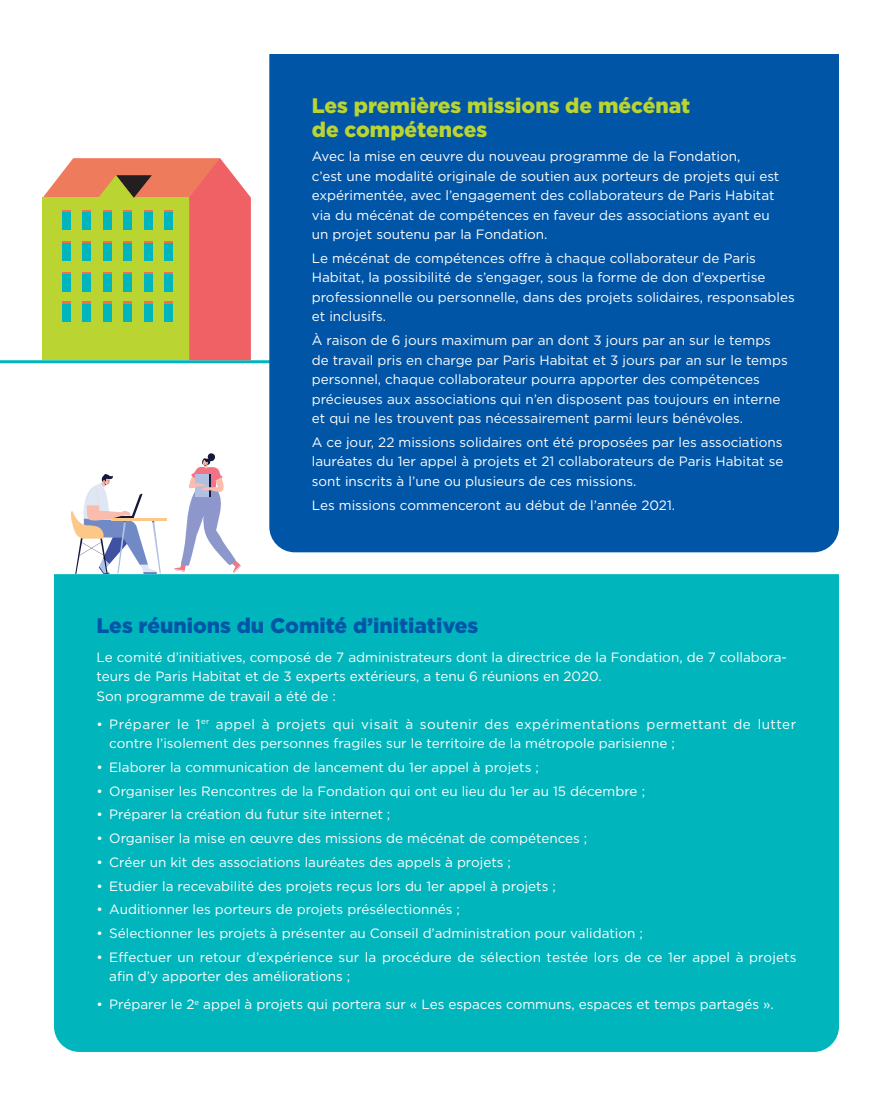
<style>
.page{position:relative;width:893px;height:1106px;background:#fff}
.page>*{position:absolute;margin:0;border:0;box-sizing:border-box;transform-origin:0 0}
.t1{font:900 21px/24px "Gotham";color:#bad432}
.t2{font:900 21px "Gotham";color:#0155a7}
.t3{font:13.5px/19.5px "Gotham";color:#fff}
</style>
<div class="page">
<hr style="left:0;top:360px;width:831px;height:3px;background:#00b6bc">
<svg style="left:71px;top:474px;width:90px;height:100px"></svg>
<hr style="left:111px;top:518px;width:56px;height:2px;background:#fdc787">
<svg style="left:174px;top:453px;width:67px;height:120px"></svg>
<div style="left:269px;top:54px;width:570px;height:498px;background:#0155a7"></div>
<div style="left:54px;top:574px;width:785px;height:478px;background:#00b6bc"></div>
<svg style="left:43px;top:158px;width:208px;height:202px;background:#cfa54f"></svg>
<svg style="left:62px;top:210px;width:8px;height:3px"></svg>
<svg style="left:83px;top:210px;width:8px;height:3px"></svg>
<svg style="left:103px;top:210px;width:8px;height:3px"></svg>
<svg style="left:124px;top:210px;width:8px;height:3px"></svg>
<svg style="left:144px;top:210px;width:9px;height:3px"></svg>
<div style="left:62px;top:241px;width:8px;height:18px;background:#f36f4b"></div>
<div style="left:83px;top:241px;width:8px;height:18px;background:#f36f4b"></div>
<div style="left:103px;top:241px;width:8px;height:18px;background:#f36f4b"></div>
<div style="left:124px;top:241px;width:8px;height:18px;background:#f36f4b"></div>
<div style="left:144px;top:241px;width:9px;height:18px;background:#f36f4b"></div>
<div style="left:62px;top:272px;width:8px;height:18px;background:#f36f4b"></div>
<div style="left:83px;top:272px;width:8px;height:18px;background:#f36f4b"></div>
<div style="left:103px;top:272px;width:8px;height:18px;background:#f36f4b"></div>
<div style="left:124px;top:272px;width:8px;height:18px;background:#f36f4b"></div>
<div style="left:144px;top:272px;width:9px;height:18px;background:#f36f4b"></div>
<div style="left:62px;top:301px;width:8px;height:18px;background:#f36f4b"></div>
<div style="left:83px;top:301px;width:8px;height:18px;background:#f36f4b"></div>
<div style="left:103px;top:301px;width:8px;height:18px;background:#f36f4b"></div>
<div style="left:124px;top:301px;width:8px;height:18px;background:#f36f4b"></div>
<div style="left:144px;top:301px;width:9px;height:18px;background:#f36f4b"></div>
<svg style="left:165px;top:210px;width:8px;height:3px"></svg>
<div style="left:165px;top:241px;width:8px;height:18px;background:#f36f4b"></div>
<div style="left:165px;top:272px;width:8px;height:18px;background:#f36f4b"></div>
<div style="left:165px;top:301px;width:8px;height:18px;background:#f36f4b"></div>
<div style="left:62px;top:213px;width:8px;height:17px;background:#00b6bc"></div>
<div style="left:83px;top:213px;width:8px;height:17px;background:#00b6bc"></div>
<div style="left:103px;top:213px;width:8px;height:17px;background:#00b6bc"></div>
<div style="left:124px;top:213px;width:8px;height:17px;background:#00b6bc"></div>
<div style="left:144px;top:213px;width:9px;height:17px;background:#00b6bc"></div>
<div style="left:62px;top:243px;width:8px;height:18px;background:#00b6bc"></div>
<div style="left:83px;top:243px;width:8px;height:18px;background:#00b6bc"></div>
<div style="left:103px;top:243px;width:8px;height:18px;background:#00b6bc"></div>
<div style="left:124px;top:243px;width:8px;height:18px;background:#00b6bc"></div>
<div style="left:144px;top:243px;width:9px;height:18px;background:#00b6bc"></div>
<div style="left:62px;top:274px;width:8px;height:18px;background:#00b6bc"></div>
<div style="left:83px;top:274px;width:8px;height:18px;background:#00b6bc"></div>
<div style="left:103px;top:274px;width:8px;height:18px;background:#00b6bc"></div>
<div style="left:124px;top:274px;width:8px;height:18px;background:#00b6bc"></div>
<div style="left:144px;top:274px;width:9px;height:18px;background:#00b6bc"></div>
<div style="left:62px;top:304px;width:8px;height:18px;background:#00b6bc"></div>
<div style="left:83px;top:304px;width:8px;height:18px;background:#00b6bc"></div>
<div style="left:103px;top:304px;width:8px;height:18px;background:#00b6bc"></div>
<div style="left:124px;top:304px;width:8px;height:18px;background:#00b6bc"></div>
<div style="left:144px;top:304px;width:9px;height:18px;background:#00b6bc"></div>
<div style="left:165px;top:213px;width:8px;height:17px;background:#00b6bc"></div>
<div style="left:165px;top:243px;width:8px;height:18px;background:#00b6bc"></div>
<div style="left:165px;top:274px;width:8px;height:18px;background:#00b6bc"></div>
<div style="left:165px;top:304px;width:8px;height:18px;background:#00b6bc"></div>
<h1 class="t1" style="left:312px;top:94px;width:380px">Les premières missions de mécénat de compétences</h1>
<p class="t3" style="left:312px;top:146px;width:469px">Avec la mise en œuvre du nouveau programme de la Fondation,<br>c’est une modalité originale de soutien aux porteurs de projets qui est expérimentée, avec l’engagement des collaborateurs de Paris Habitat via du mécénat de compétences en faveur des associations ayant eu un projet soutenu par la Fondation.</p>
<p class="t3" style="left:312px;top:248px;width:484px">Le mécénat de compétences offre à chaque collaborateur de Paris Habitat, la possibilité de s’engager, sous la forme de don d’expertise professionnelle ou personnelle, dans des projets solidaires, responsables et inclusifs.</p>
<p class="t3" style="left:312px;top:330px;width:477px">À raison de 6 jours maximum par an dont 3 jours par an sur le temps de travail pris en charge par Paris Habitat et 3 jours par an sur le temps personnel, chaque collaborateur pourra apporter des compétences précieuses aux associations qui n’en disposent pas toujours en interne et qui ne les trouvent pas nécessairement parmi leurs bénévoles.</p>
<p class="t3" style="left:312px;top:432px;width:473px;text-align:justify">A ce jour, 22 missions solidaires ont été proposées par les associations lauréates du 1er appel à projets et 21 collaborateurs de Paris Habitat se sont inscrits à l’une ou plusieurs de ces missions.</p>
<p class="t3" style="left:312px;top:495px;width:365px">Les missions commenceront au début de l’année 2021.</p>
<h1 class="t2" style="left:97px;top:611px;width:383px">Les réunions du Comité d’initiatives</h1>
<p class="t3" style="left:97px;top:646px;width:692px">Le comité d’initiatives, composé de 7 administrateurs dont la directrice de la Fondation, de 7 collabora&shy;teurs de Paris Habitat et de 3 experts extérieurs, a tenu 6 réunions en 2020.<br>Son programme de travail a été de :</p>
<p class="t3" style="left:109px;top:713px;width:688px;text-indent:-13px">• Préparer le 1<sup>er</sup> appel à projets qui visait à soutenir des expérimentations permettant de lutter contre l’isolement des personnes fragiles sur le territoire de la métropole parisienne ;</p>
<p class="t3" style="left:97px;top:757px;width:444px">• Elaborer la communication de lancement du 1er appel à projets ;</p>
<p class="t3" style="left:97px;top:780px;width:550px">• Organiser les Rencontres de la Fondation qui ont eu lieu du 1er au 15 décembre ;</p>
<p class="t3" style="left:97px;top:804px;width:295px">• Préparer la création du futur site internet ;</p>
<p class="t3" style="left:97px;top:828px;width:492px">• Organiser la mise en œuvre des missions de mécénat de compétences ;</p>
<p class="t3" style="left:97px;top:852px;width:416px">• Créer un kit des associations lauréates des appels à projets ;</p>
<p class="t3" style="left:97px;top:875px;width:461px">• Etudier la recevabilité des projets reçus lors du 1er appel à projets ;</p>
<p class="t3" style="left:97px;top:899px;width:365px">• Auditionner les porteurs de projets présélectionnés ;</p>
<p class="t3" style="left:97px;top:923px;width:548px">• Sélectionner les projets à présenter au Conseil d’administration pour validation ;</p>
<p class="t3" style="left:109px;top:947px;width:689px;text-indent:-13px">• Effectuer un retour d’expérience sur la procédure de sélection testée lors de ce 1er appel à projets afin d’y apporter des améliorations ;</p>
<p class="t3" style="left:97px;top:994px;width:679px">• Préparer le 2<sup>e</sup> appel à projets qui portera sur « Les espaces communs, espaces et temps partagés ».</p>
</div>
